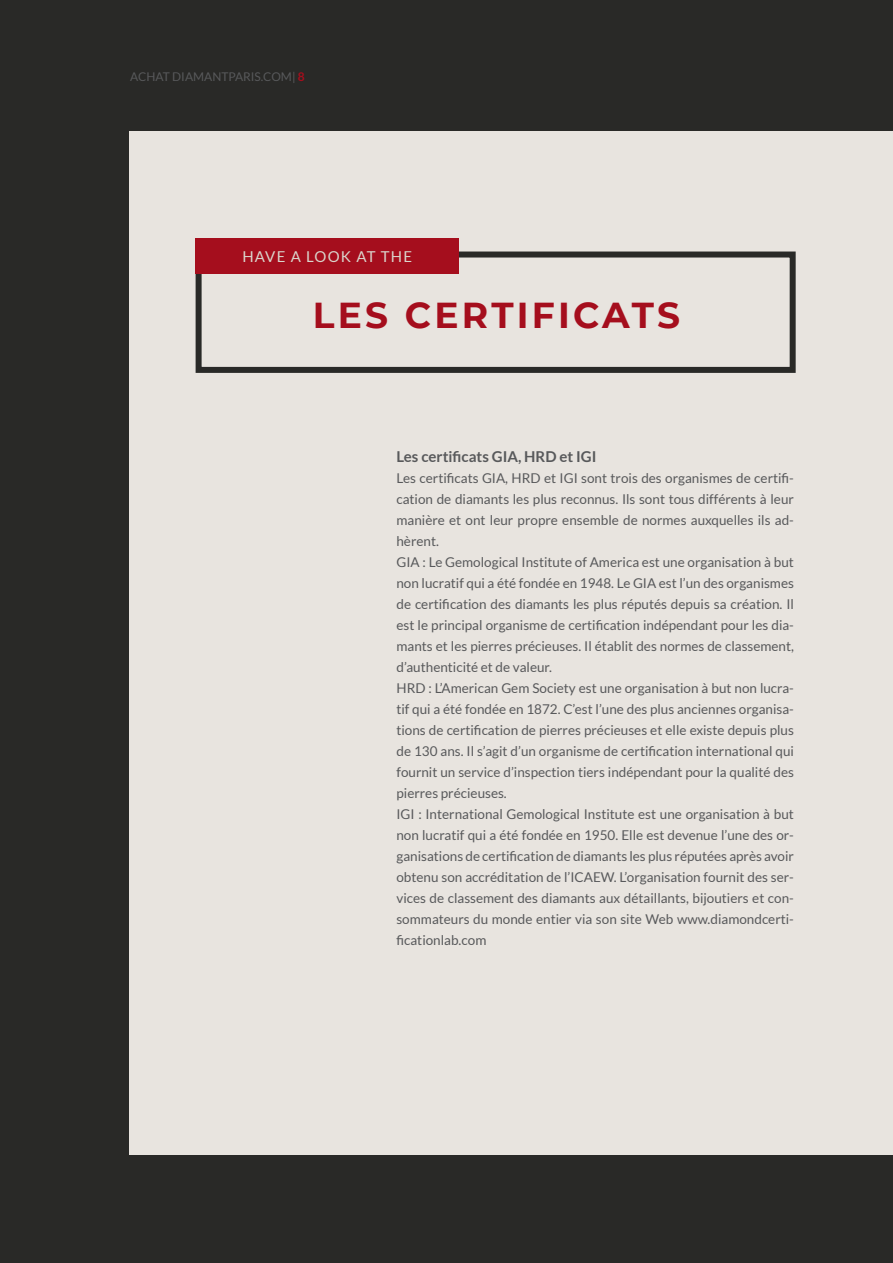
<style>
.page{position:relative;width:893px;height:1263px;background:#292927}
.page>*{position:absolute;margin:0;border:0;box-sizing:border-box;transform-origin:0 0}
.t1{font:700 36px "Montserrat";letter-spacing:.09em;color:#a50e1d}
.t2{font:700 15px "Lato";color:#58595b}
.t3{font:15px "Lato";letter-spacing:.08em;color:#dad5cc}
.t4{font:13.5px/21px "Lato";color:#58595b}
.t5{font:12px "Lato";color:#58595b}
.s1{font-weight:700;color:#a50e1d}
</style>
<div class="page">
<div style="left:130px;top:131px;width:763px;height:1023px;background:#e8e4df"></div>
<div style="left:196px;top:251px;width:600px;height:122px;border:6px solid #292927"></div>
<div style="left:195px;top:238px;width:264px;height:36px;background:#a50e1d"></div>
<p class="t5" style="left:130px;top:70px;width:176px">ACHAT DIAMANTPARIS.COM| <span class="s1">8</span></p>
<p class="t3" style="left:242px;top:248px;width:171px">HAVE A LOOK AT THE</p>
<h1 class="t1" style="left:313px;top:290px;width:369px">LES CERTIFICATS</h1>
<p class="t2" style="left:396px;top:447px;width:202px">Les certificats GIA, HRD et IGI</p>
<p class="t4" style="left:396px;top:467px;width:399px">Les certificats GIA, HRD et IGI sont trois des organismes de certifi&shy;cation de diamants les plus reconnus. Ils sont tous différents à leur manière et ont leur propre ensemble de normes auxquelles ils ad&shy;hèrent.<br>GIA : Le Gemological Institute of America est une organisation à but non lucratif qui a été fondée en 1948. Le GIA est l’un des organismes de certification des diamants les plus réputés depuis sa création. Il est le principal organisme de certification indépendant pour les dia&shy;mants et les pierres précieuses. Il établit des normes de classement, d’authenticité et de valeur.<br>HRD : L’American Gem Society est une organisation à but non lucra&shy;tif qui a été fondée en 1872. C’est l’une des plus anciennes organisa&shy;tions de certification de pierres précieuses et elle existe depuis plus de 130 ans. Il s’agit d’un organisme de certification international qui fournit un service d’inspection tiers indépendant pour la qualité des pierres précieuses.<br>IGI : International Gemological Institute est une organisation à but non lucratif qui a été fondée en 1950. Elle est devenue l’une des or&shy;ganisations de certification de diamants les plus réputées après avoir obtenu son accréditation de l’ICAEW. L’organisation fournit des ser&shy;vices de classement des diamants aux détaillants, bijoutiers et con&shy;sommateurs du monde entier via son site Web www.diamondcerti&shy;ficationlab.com</p>
</div>
